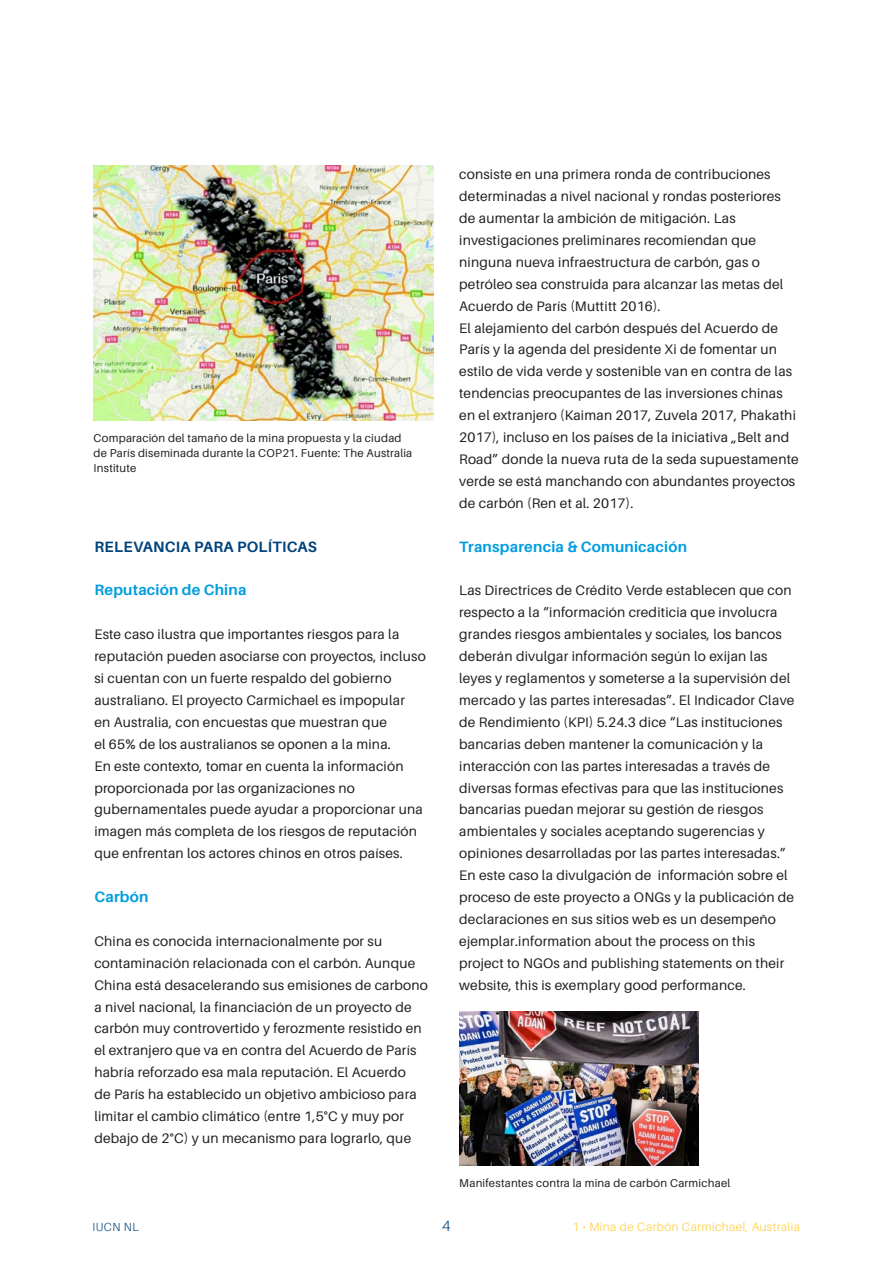
<style>
.page{position:relative;width:893px;height:1263px;background:#fff}
.page>*{position:absolute;margin:0;border:0;box-sizing:border-box;transform-origin:0 0}
.Aileron_BROOD{font:700 15px "Aileron";letter-spacing:.015em;color:#009ddf}
.Aileron_BROOD-2{font:700 15px "Aileron";letter-spacing:.02em;color:#01437c}
.t1{font:300 15px "Aileron";color:#01437c}
.Aileron_BROOD-3{font:13.8px/21.9px "Aileron";letter-spacing:.015em;color:#231f20}
.t2{font:300 12px "Aileron";letter-spacing:.04em;color:#fecd33}
.t3{font:300 11.7px "Aileron";letter-spacing:.04em;color:#01437c}
.Aileron_BROOD-4{font:11.4px/15px "Aileron";letter-spacing:.02em;color:#231f20}
</style>
<div class="page">
<img style="left:94px;top:166px;width:339px;height:254px">
<img style="left:459px;top:1012px;width:239px;height:153px">
<p class="Aileron_BROOD-4" style="left:94px;top:430px;width:320px">Comparación del tamaño de la mina propuesta y la ciudad de París diseminada durante la COP21. Fuente: The Australia<br>Institute</p>
<p class="Aileron_BROOD-2" style="left:94px;top:538px;width:224px">RELEVANCIA PARA POLÍTICAS</p>
<p class="Aileron_BROOD" style="left:94px;top:582px;width:154px">Reputación de China</p>
<p class="Aileron_BROOD-3" style="left:94px;top:624px;width:333px">Este caso ilustra que importantes riesgos para la reputación pueden asociarse con proyectos, incluso si cuentan con un fuerte respaldo del gobierno australiano. El proyecto Carmichael es impopular<br>en Australia, con encuestas que muestran que<br>el 65% de los australianos se oponen a la mina.<br>En este contexto, tomar en cuenta la información proporcionada por las organizaciones no gubernamentales puede ayudar a proporcionar una imagen más completa de los riesgos de reputación que enfrentan los actores chinos en otros países.</p>
<p class="Aileron_BROOD" style="left:94px;top:888px;width:56px">Carbón</p>
<p class="Aileron_BROOD-3" style="left:94px;top:930px;width:335px">China es conocida internacionalmente por su contaminación relacionada con el carbón. Aunque China está desacelerando sus emisiones de carbono a nivel nacional, la financiación de un proyecto de carbón muy controvertido y ferozmente resistido en el extranjero que va en contra del Acuerdo de París habría reforzado esa mala reputación. El Acuerdo<br>de París ha establecido un objetivo ambicioso para limitar el cambio climático (entre 1,5°C y muy por debajo de 2°C) y un mecanismo para lograrlo, que</p>
<p class="Aileron_BROOD-3" style="left:459px;top:164px;width:325px">consiste en una primera ronda de contribuciones determinadas a nivel nacional y rondas posteriores de aumentar la ambición de mitigación. Las investigaciones preliminares recomiendan que ninguna nueva infraestructura de carbón, gas o petróleo sea construida para alcanzar las metas del Acuerdo de París (Muttitt 2016).</p>
<p class="Aileron_BROOD-3" style="left:459px;top:317px;width:341px">El alejamiento del carbón después del Acuerdo de París y la agenda del presidente Xi de fomentar un estilo de vida verde y sostenible van en contra de las tendencias preocupantes de las inversiones chinas en el extranjero (Kaiman 2017, Zuvela 2017, Phakathi 2017), incluso en los países de la iniciativa „Belt and Road” donde la nueva ruta de la seda supuestamente verde se está manchando con abundantes proyectos de carbón (Ren et al. 2017).</p>
<p class="Aileron_BROOD" style="left:459px;top:538px;width:229px">Transparencia &amp; Comunicación</p>
<p class="Aileron_BROOD-3" style="left:459px;top:580px;width:337px">Las Directrices de Crédito Verde establecen que con respecto a la “información crediticia que involucra grandes riesgos ambientales y sociales, los bancos deberán divulgar información según lo exijan las leyes y reglamentos y someterse a la supervisión del mercado y las partes interesadas”. El Indicador Clave de Rendimiento (KPI) 5.24.3 dice “Las instituciones bancarias deben mantener la comunicación y la interacción con las partes interesadas a través de diversas formas efectivas para que las instituciones bancarias puedan mejorar su gestión de riesgos ambientales y sociales aceptando sugerencias y opiniones desarrolladas por las partes interesadas.” En este caso la divulgación de información sobre el proceso de este proyecto a ONGs y la publicación de declaraciones en sus sitios web es un desempeño ejemplar.information about the process on this project to NGOs and publishing statements on their website, this is exemplary good performance.</p>
<p class="Aileron_BROOD-4" style="left:459px;top:1175px;width:273px">Manifestantes contra la mina de carbón Carmichael</p>
<p class="t3" style="left:92px;top:1220px;width:48px">IUCN NL</p>
<p class="t1" style="left:442px;top:1217px;width:10px">4</p>
<p class="t2" style="left:572px;top:1220px;width:229px">1 • Mina de Carbón Carmichael, Australia</p>
</div>
